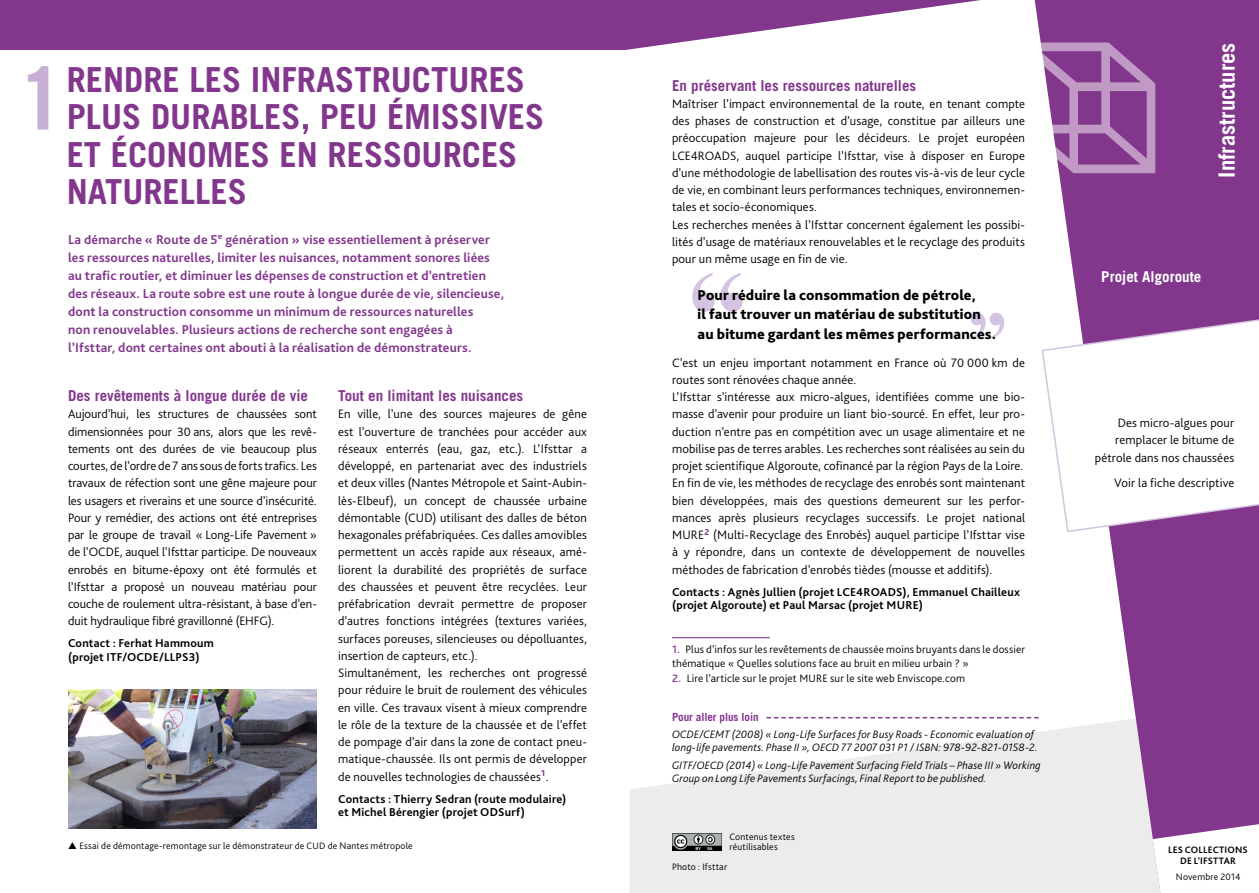
<style>
.page{position:relative;width:1259px;height:893px;background:#fff}
.page>*{position:absolute;margin:0;border:0;box-sizing:border-box;transform-origin:0 0}
.t1{font:700 86.85px "Trade Gothic LT Std";color:#c8afd5}
.t2{font:700 34.5px/37.5px "Trade Gothic LT Std";color:#82378d}
.t3{font:700 22.5px "Trade Gothic LT Std";color:#fff}
.t4{font:800 15px/19.5px "Bliss Pro";letter-spacing:.01em;color:#000}
.t5{font:700 15px "Trade Gothic LT Std";color:#82378d}
.t6{font:700 15px "Trade Gothic LT Std";color:#fff}
.t7{font:700 13.5px/18px "Bliss Pro";letter-spacing:.01em;color:#82378d}
.t8{font:300 12.75px/17.2px "Bliss Pro";letter-spacing:.01em;color:#000}
.t9{font:700 12px/13.5px "Bliss Pro";letter-spacing:.015em;color:#000}
.t10{font:italic 300 11.25px/13.5px "Bliss Pro";letter-spacing:.015em;color:#000}
.t11{font:300 11.25px/14.2px "Bliss Pro";letter-spacing:.015em;color:#000}
.t12{font:700 11.25px "Trade Gothic LT Std";letter-spacing:-.01em;color:#82378d}
.t13{font:300 9.75px/10.5px "Bliss Pro";letter-spacing:.02em;color:#000}
.t14{font:700 9.75px/11.2px "Bliss Pro";letter-spacing:.015em;color:#000;text-align:center}
.s1{font-weight:500;color:#82378d}
</style>
<div class="page">
<svg style="left:630px;top:718px;width:403px;height:175px;fill:#ececec"></svg>
<svg style="left:1033px;top:0;width:226px;height:893px;fill:#82378d"></svg>
<svg style="left:0;top:0;width:1064px;height:50px;fill:#82378d"></svg>
<img style="left:672px;top:833px;width:49px;height:17px">
<svg style="left:1152px;top:821px;width:107px;height:72px"></svg>
<svg style="left:1023px;top:43px;width:132px;height:130px"></svg>
<div style="left:1205px;top:0;width:54px;height:190px;background:#82378d"></div>
<svg style="left:766px;top:717px;width:272px;height:1px"></svg>
<hr style="left:672px;top:637px;width:98px;height:1px;background:#82378d">
<img style="left:68px;top:690px;width:249px;height:139px">
<svg style="left:1040px;top:316px;width:219px;height:217px"></svg>
<svg style="left:692px;top:273px;width:50px;height:39px"></svg>
<svg style="left:971px;top:313px;width:33px;height:26px"></svg>
<h1 class="t1" style="left:17px;top:45px;width:50px">1</h1>
<h2 class="t2" style="left:67px;top:60px;width:479px">RENDRE LES INFRASTRUCTURES<br>PLUS DURABLES, PEU ÉMISSIVES<br>ET ÉCONOMES EN RESSOURCES<br>NATURELLES</h2>
<p class="t7" style="left:68px;top:230px;width:438px">La démarche « Route de 5<sup>e</sup> génération » vise essentiellement à préserver les ressources naturelles, limiter les nuisances, notamment sonores liées au trafic routier, et diminuer les dépenses de construction et d’entretien des réseaux. La route sobre est une route à longue durée de vie, silencieuse, dont la construction consomme un minimum de ressources naturelles<br>non renouvelables. Plusieurs actions de recherche sont engagées à<br>l’Ifsttar, dont certaines ont abouti à la réalisation de démonstrateurs.</p>
<p class="t5" style="left:68px;top:387px;width:242px">Des revêtements à longue durée de vie</p>
<p class="t8" style="left:68px;top:405px;width:250px;text-align:justify">Aujourd’hui, les structures de chaussées sont dimensionnées pour 30 ans, alors que les revê&shy;tements ont des durées de vie beaucoup plus courtes, de l’ordre de 7 ans sous de forts trafics. Les travaux de réfection sont une gêne majeure pour les usagers et riverains et une source d’insécurité.<br>Pour y remédier, des actions ont été entreprises par le groupe de travail « Long-Life Pavement » de l’OCDE, auquel l’Ifsttar participe. De nouveaux enrobés en bitume-époxy ont été formulés et l’Ifsttar a proposé un nouveau matériau pour couche de roulement ultra-résistant, à base d’en&shy;duit hydraulique fibré gravillonné (EHFG).</p>
<p class="t9" style="left:68px;top:636px;width:147px">Contact : Ferhat Hammoum (projet ITF/OCDE/LLPS3)</p>
<p class="t5" style="left:338px;top:387px;width:187px">Tout en limitant les nuisances</p>
<p class="t8" style="left:338px;top:405px;width:250px">En ville, l’une des sources majeures de gêne est l’ouverture de tranchées pour accéder aux réseaux enterrés (eau, gaz, etc.). L’Ifsttar a développé, en partenariat avec des industriels et deux villes (Nantes Métropole et Saint-Aubin&shy;lès-Elbeuf), un concept de chaussée urbaine démontable (CUD) utilisant des dalles de béton hexagonales préfabriquées. Ces dalles amovibles permettent un accès rapide aux réseaux, amé&shy;liorent la durabilité des propriétés de surface des chaussées et peuvent être recyclées. Leur préfabrication devrait permettre de proposer d’autres fonctions intégrées (textures variées, surfaces poreuses, silencieuses ou dépolluantes, insertion de capteurs, etc.).<br>Simultanément, les recherches ont progressé pour réduire le bruit de roulement des véhicules en ville. Ces travaux visent à mieux comprendre le rôle de la texture de la chaussée et de l’effet de pompage d’air dans la zone de contact pneu&shy;matique-chaussée. Ils ont permis de développer de nouvelles technologies de chaussées<sup>1</sup>.</p>
<p class="t9" style="left:338px;top:792px;width:230px">Contacts : Thierry Sedran (route modulaire) et Michel Bérengier (projet ODSurf)</p>
<p class="t13" style="left:68px;top:840px;width:346px">▲ Essai de démontage-remontage sur le démonstrateur de CUD de Nantes métropole</p>
<p class="t5" style="left:672px;top:76px;width:246px">En préservant les ressources naturelles</p>
<p class="t8" style="left:672px;top:95px;width:354px">Maîtriser l’impact environnemental de la route, en tenant compte des phases de construction et d’usage, constitue par ailleurs une préoccupation majeure pour les décideurs. Le projet européen LCE4ROADS, auquel participe l’Ifsttar, vise à disposer en Europe d’une méthodologie de labellisation des routes vis-à-vis de leur cycle de vie, en combinant leurs performances techniques, environnemen&shy;tales et socio-économiques.<br>Les recherches menées à l’Ifsttar concernent également les possibi&shy;lités d’usage de matériaux renouvelables et le recyclage des produits pour un même usage en fin de vie.</p>
<p class="t4" style="left:697px;top:285px;width:300px">Pour réduire la consommation de pétrole,<br>il faut trouver un matériau de substitution au bitume gardant les mêmes performances.</p>
<p class="t8" style="left:672px;top:353px;width:354px">C’est un enjeu important notamment en France où 70 000 km de routes sont rénovées chaque année.<br>L’Ifsttar s’intéresse aux micro-algues, identifiées comme une bio&shy;masse d’avenir pour produire un liant bio-sourcé. En effet, leur pro&shy;duction n’entre pas en compétition avec un usage alimentaire et ne mobilise pas de terres arables. Les recherches sont réalisées au sein du projet scientifique Algoroute, cofinancé par la région Pays de la Loire.<br>En fin de vie, les méthodes de recyclage des enrobés sont maintenant bien développées, mais des questions demeurent sur les perfor&shy;mances après plusieurs recyclages successifs. Le projet national MURE<sup>2</sup> (Multi-Recyclage des Enrobés) auquel participe l’Ifsttar vise à y répondre, dans un contexte de développement de nouvelles méthodes de fabrication d’enrobés tièdes (mousse et additifs).</p>
<p class="t9" style="left:672px;top:585px;width:349px">Contacts : Agnès Jullien (projet LCE4ROADS), Emmanuel Chailleux (projet Algoroute) et Paul Marsac (projet MURE)</p>
<p class="t11" style="left:672px;top:642px;width:354px"><span class="s1">1.</span> Plus d’infos sur les revêtements de chaussée moins bruyants dans le dossier thématique « Quelles solutions face au bruit en milieu urbain ? »</p>
<p class="t11" style="left:672px;top:670px;width:294px"><span class="s1">2.</span> Lire l’article sur le projet MURE sur le site web Enviscope.com</p>
<p class="t12" style="left:672px;top:710px;width:88px">Pour aller plus loin</p>
<p class="t10" style="left:672px;top:727px;width:367px">OCDE/CEMT (2008) « Long-Life Surfaces for Busy Roads - Economic evaluation of long-life pavements. Phase II », OECD 77 2007 031 P1 / ISBN: 978-92-821-0158-2.</p>
<p class="t10" style="left:672px;top:758px;width:370px">GITF/OECD (2014) « Long-Life Pavement Surfacing Field Trials – Phase III » Working<br>Group on Long Life Pavements Surfacings, Final Report to be published.</p>
<p class="t13" style="left:729px;top:831px;width:67px">Contenus textes réutilisables</p>
<p class="t13" style="left:672px;top:861px;width:57px">Photo : Ifsttar</p>
<h3 class="t3" style="left:1213px;top:177px;width:136px;rotate:-90deg">Infrastructures</h3>
<p class="t6" style="left:1101px;top:268px;width:102px">Projet Algoroute</p>
<p class="t8" style="left:1094px;top:414px;width:141px;text-align:right">Des micro-algues pour remplacer le bitume de pétrole dans nos chaussées</p>
<p class="t8" style="left:1114px;top:474px;width:122px">Voir la fiche descriptive</p>
<p class="t14" style="left:1168px;top:844px;width:81px">LES COLLECTIONS<br>DE L’IFSTTAR</p>
<p class="t13" style="left:1175px;top:871px;width:66px">Novembre 2014</p>
</div>
